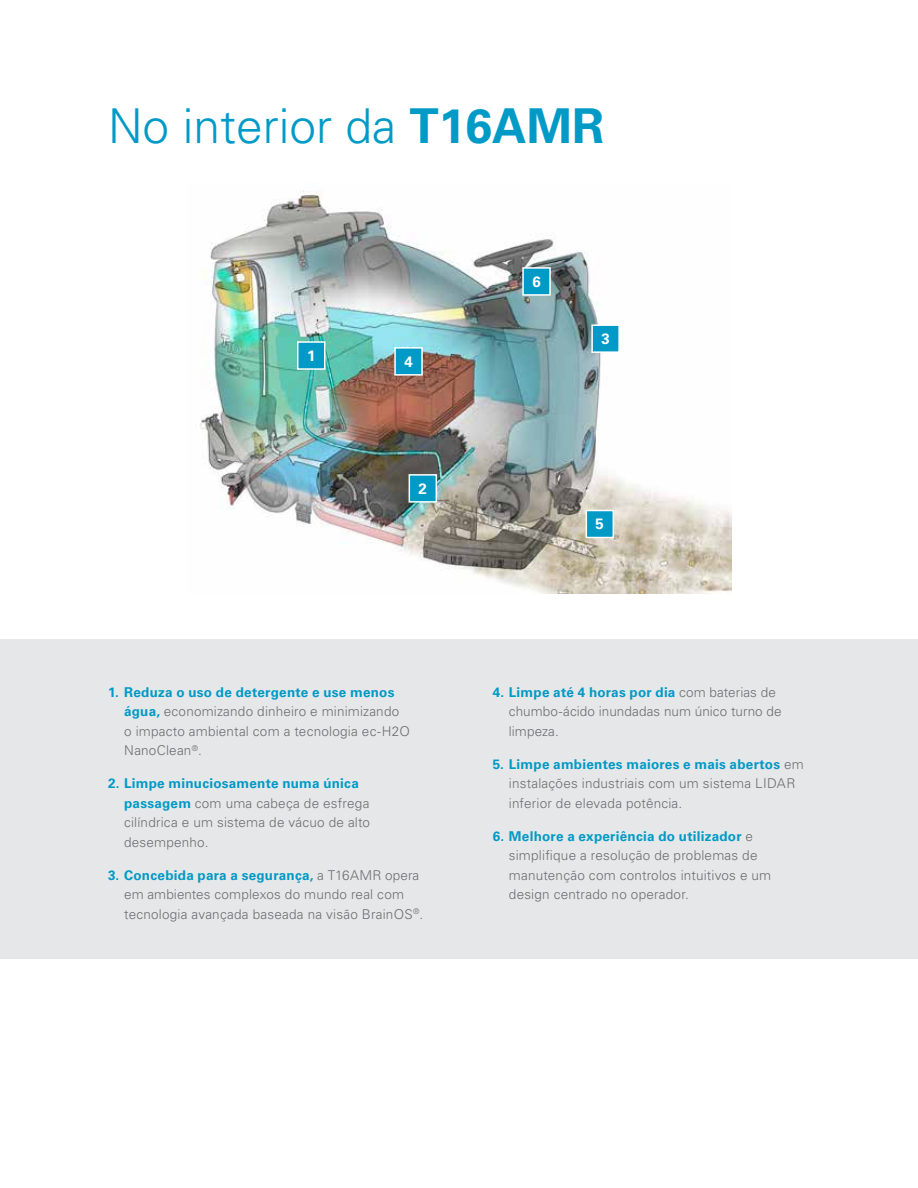
<style>
.page{position:relative;width:918px;height:1188px;background:#fff}
.page>*{position:absolute;margin:0;border:0;box-sizing:border-box;transform-origin:0 0}
.t1{font:300 48px "Univers LT Std";color:#009ac7}
.t2{font:700 15px "Univers LT Std";color:#fff}
.t3{font:300 13.5px/19.5px "Univers LT Std";letter-spacing:.015em;color:#6d6e71}
.s1{font-weight:700}
.s2{font-weight:700;color:#009ac7}
</style>
<div class="page">
<img style="left:200px;top:190px;width:532px;height:403px">
<div style="left:298px;top:342px;width:27px;height:27px;background:#009ac7"></div>
<div style="left:297px;top:341px;width:29px;height:29px;border:2px solid #fff"></div>
<div style="left:592px;top:325px;width:27px;height:27px;background:#009ac7"></div>
<div style="left:591px;top:324px;width:29px;height:29px;border:2px solid #fff"></div>
<div style="left:586px;top:511px;width:27px;height:27px;background:#009ac7"></div>
<div style="left:586px;top:510px;width:28px;height:28px;border:2px solid #fff"></div>
<div style="left:0;top:639px;width:918px;height:319px;background:#e6e7e8"></div>
<div style="left:395px;top:348px;width:27px;height:27px;background:#009ac7"></div>
<div style="left:394px;top:347px;width:29px;height:29px;border:2px solid #fff"></div>
<div style="left:523px;top:268px;width:27px;height:27px;background:#009ac7"></div>
<div style="left:522px;top:267px;width:29px;height:29px;border:2px solid #fff"></div>
<div style="left:409px;top:475px;width:27px;height:27px;background:#009ac7"></div>
<div style="left:409px;top:474px;width:28px;height:29px;border:2px solid #fff"></div>
<h1 class="t1" style="left:108px;top:97px;width:498px">No interior da <span class="s1">T16AMR</span></h1>
<p class="t2" style="left:307px;top:347px;width:10px">1</p>
<p class="t2" style="left:404px;top:353px;width:10px">4</p>
<p class="t2" style="left:419px;top:480px;width:10px">2</p>
<p class="t3" style="left:124px;top:682px;width:287px;text-indent:-16px"><span class="s2">1. Reduza o uso de detergente e use menos água,</span> economizando dinheiro e minimizando o impacto ambiental com a tecnologia ec-H2O NanoClean<sup>®</sup>.</p>
<p class="t3" style="left:124px;top:774px;width:247px;text-indent:-16px"><span class="s2">2. Limpe minuciosamente numa única passagem</span> com uma cabeça de esfrega cilíndrica e um sistema de vácuo de alto desempenho.</p>
<p class="t3" style="left:124px;top:865px;width:301px;text-indent:-16px"><span class="s2">3. Concebida para a segurança,</span> a T16AMR opera em ambientes complexos do mundo real com tecnologia avançada baseada na visão BrainOS<sup>®</sup>.</p>
<p class="t2" style="left:532px;top:273px;width:10px">6</p>
<p class="t2" style="left:601px;top:330px;width:10px">3</p>
<p class="t2" style="left:596px;top:515px;width:10px">5</p>
<p class="t3" style="left:509px;top:682px;width:274px;text-indent:-16px"><span class="s2">4. Limpe até 4 horas por dia</span> com baterias de chumbo-ácido inundadas num único turno de limpeza.</p>
<p class="t3" style="left:509px;top:754px;width:296px;text-indent:-16px"><span class="s2">5. Limpe ambientes maiores e mais abertos</span> em instalações industriais com um sistema LIDAR inferior de elevada potência.</p>
<p class="t3" style="left:509px;top:826px;width:264px;text-indent:-16px"><span class="s2">6. Melhore a experiência do utilizador</span> e simplifique a resolução de problemas de manutenção com controlos intuitivos e um design centrado no operador.</p>
</div>
